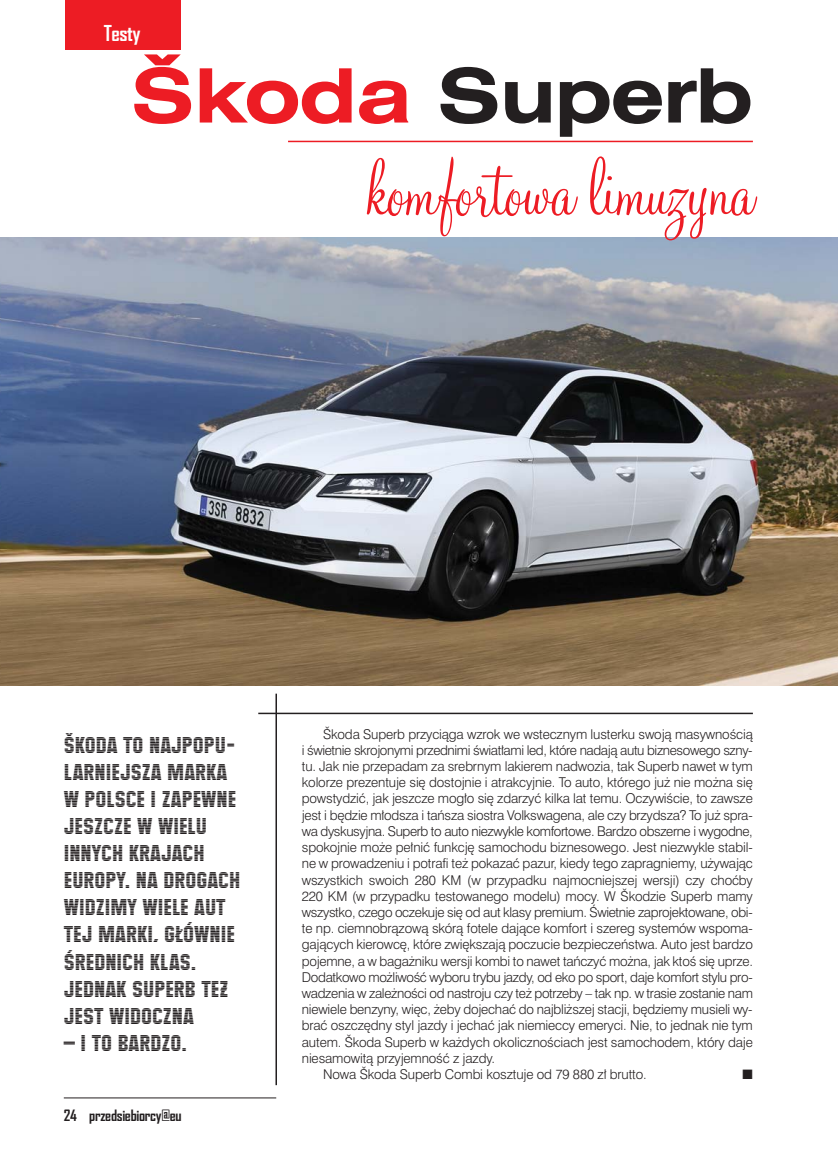
<style>
.page{position:relative;width:838px;height:1149px;background:#fff}
.page>*{position:absolute;margin:0;border:0;box-sizing:border-box;transform-origin:0 0}
.t1{font:90px "Monterey EU";letter-spacing:-.01em;color:#ed1c24}
.t2{font:700 75px "Swis 721 Ex EU";letter-spacing:-.015em;color:#231f20}
.t3{font:22.5px/27px "Maximus EU";color:#231f20}
.t4{font:700 21px "Agency FB";letter-spacing:-.02em;color:#fff}
.t5{font:700 15px "Agency FB";letter-spacing:-.02em;color:#231f20}
.t6{font:13.5px "Swis 721 Lt EU";letter-spacing:-.01em;color:#231f20}
.t7{font:13.5px "Swis 721 Lt EU";letter-spacing:-.03em;color:#231f20}
.t8{font:13.5px "Zapf Dingbats ITC";color:#231f20}
.s1{color:#ed1c24}
</style>
<div class="page">
<img style="left:0;top:237px;width:838px;height:448px">
<hr style="left:64px;top:1097px;width:212px;height:1px;background:#231f20">
<div style="left:65px;top:0;width:116px;height:50px;background:#ed1c24"></div>
<hr style="left:275px;top:693px;width:2px;height:391px;background:#231f20">
<hr style="left:258px;top:712px;width:495px;height:2px;background:#231f20">
<hr style="left:288px;top:141px;width:465px;height:1px;background:#ed1c24">
<h3 class="t4" style="left:104px;top:21px;width:39px">Testy</h3>
<h2 class="t2" style="left:130px;top:68px;width:624px"><span class="s1">Škoda</span> Superb</h2>
<h1 class="t1" style="left:366px;top:159px;width:388px">komfortowa limuzyna</h1>
<h3 class="t3" style="left:64px;top:731px;width:178px">ŠKODA TO NAJPOPU-<br>LARNIEJSZA MARKA<br>W POLSCE I ZAPEWNE<br>JESZCZE W WIELU<br>INNYCH KRAJACH<br>EUROPY. NA DROGACH<br>WIDZIMY WIELE AUT<br>TEJ MARKI, GŁÓWNIE<br>ŚREDNICH KLAS.<br>JEDNAK SUPERB TEŻ<br>JEST WIDOCZNA</h3>
<h3 class="t3" style="left:64px;top:1028px;width:125px">– I TO BARDZO.</h3>
<p class="t5" style="left:64px;top:1106px;width:119px">24 przedsiebiorcy@eu</p>
<p class="t6" style="left:323px;top:728px;width:431px">Škoda Superb przyciąga wzrok we wstecznym lusterku swoją masywnością</p>
<p class="t6" style="left:302px;top:745px;width:452px">i świetnie skrojonymi przednimi światłami led, które nadają autu biznesowego szny-</p>
<p class="t6" style="left:302px;top:761px;width:452px">tu. Jak nie przepadam za srebrnym lakierem nadwozia, tak Superb nawet w tym</p>
<p class="t6" style="left:302px;top:777px;width:452px">kolorze prezentuje się dostojnie i atrakcyjnie. To auto, którego już nie można się</p>
<p class="t6" style="left:302px;top:793px;width:452px">powstydzić, jak jeszcze mogło się zdarzyć kilka lat temu. Oczywiście, to zawsze</p>
<p class="t6" style="left:302px;top:809px;width:452px">jest i będzie młodsza i tańsza siostra Volkswagena, ale czy brzydsza? To już spra-</p>
<p class="t7" style="left:302px;top:826px;width:452px">wa dyskusyjna. Superb to auto niezwykle komfortowe. Bardzo obszerne i wygodne,</p>
<p class="t6" style="left:302px;top:842px;width:452px">spokojnie może pełnić funkcję samochodu biznesowego. Jest niezwykle stabil-</p>
<p class="t6" style="left:302px;top:858px;width:452px">ne w prowadzeniu i potrafi też pokazać pazur, kiedy tego zapragniemy, używając</p>
<p class="t6" style="left:302px;top:874px;width:452px">wszystkich swoich 280 KM (w przypadku najmocniejszej wersji) czy choćby</p>
<p class="t6" style="left:302px;top:890px;width:452px">220 KM (w przypadku testowanego modelu) mocy. W Škodzie Superb mamy</p>
<p class="t6" style="left:302px;top:907px;width:452px">wszystko, czego oczekuje się od aut klasy premium. Świetnie zaprojektowane, obi-</p>
<p class="t6" style="left:302px;top:923px;width:452px">te np. ciemnobrązową skórą fotele dające komfort i szereg systemów wspoma-</p>
<p class="t6" style="left:302px;top:939px;width:452px">gających kierowcę, które zwiększają poczucie bezpieczeństwa. Auto jest bardzo</p>
<p class="t6" style="left:302px;top:955px;width:452px">pojemne, a w bagażniku wersji kombi to nawet tańczyć można, jak ktoś się uprze.</p>
<p class="t6" style="left:302px;top:971px;width:452px">Dodatkowo możliwość wyboru trybu jazdy, od eko po sport, daje komfort stylu pro-</p>
<p class="t6" style="left:302px;top:988px;width:452px">wadzenia w zależności od nastroju czy też potrzeby – tak np. w trasie zostanie nam</p>
<p class="t6" style="left:302px;top:1004px;width:452px">niewiele benzyny, więc, żeby dojechać do najbliższej stacji, będziemy musieli wy-</p>
<p class="t6" style="left:302px;top:1020px;width:452px">brać oszczędny styl jazdy i jechać jak niemieccy emeryci. Nie, to jednak nie tym</p>
<p class="t6" style="left:302px;top:1036px;width:452px">autem. Škoda Superb w każdych okolicznościach jest samochodem, który daje</p>
<p class="t6" style="left:302px;top:1052px;width:195px">niesamowitą przyjemność z jazdy.</p>
<p class="t6" style="left:323px;top:1069px;width:325px">Nowa Škoda Superb Combi kosztuje od 79 880 zł brutto.</p>
<p class="t8" style="left:742px;top:1069px;width:12px">■</p>
</div>
